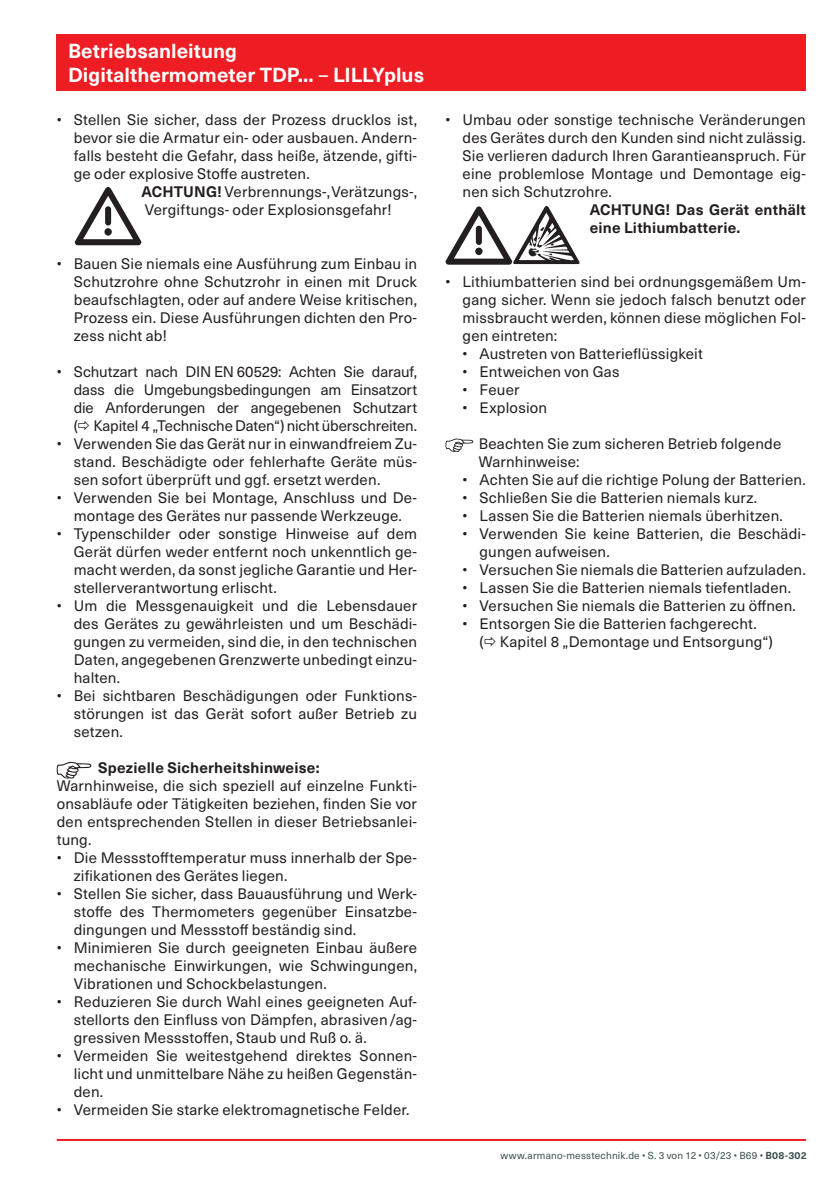
<style>
.page{position:relative;width:840px;height:1191px;background:#fff}
.page>*{position:absolute;margin:0;border:0;box-sizing:border-box;transform-origin:0 0}
.t1{font:700 20px/24px "Neue Haas Unica W1 G";letter-spacing:.005em;color:#fff}
.t2{font:15px/18px "Neue Haas Unica W1 G";letter-spacing:.01em;color:#231f20;text-align:justify}
.t3{font:700 15px/18px "Neue Haas Unica W1 G";letter-spacing:.015em;color:#231f20}
.t4{font:10px "Neue Haas Unica W1 G";letter-spacing:.02em;color:#3d4f51}
.s1{font-weight:400}
.s2{font-weight:700}
</style>
<div class="page">
<hr style="left:57px;top:1139px;width:748px;height:2px;background:#ee1d23">
<div style="left:57px;top:34px;width:748px;height:57px;background:#ee1d23"></div>
<svg style="left:75px;top:187px;width:66px;height:58px"></svg>
<div style="left:104px;top:228px;width:8px;height:8px;background:#231f20;border-radius:50%"></div>
<svg style="left:57px;top:762px;width:34px;height:16px"></svg>
<svg style="left:445px;top:206px;width:134px;height:59px"></svg>
<svg style="left:445px;top:438px;width:28px;height:14px"></svg>
<h1 class="t1" style="left:68px;top:38px;width:357px">Betriebsanleitung<br>Digitalthermometer TDP... <span class="s1">–</span> LILLYplus</h1>
<p class="t2" style="left:57px;top:110px;width:362px">• Stellen Sie sicher, dass der Prozess drucklos ist,</p>
<p class="t2" style="left:74px;top:128px;width:344px">bevor sie die Armatur ein- oder ausbauen. Andern-</p>
<p class="t2" style="left:74px;top:146px;width:344px">falls besteht die Gefahr, dass heiße, ätzende, gifti-</p>
<p class="t2" style="left:74px;top:164px;width:237px">ge oder explosive Stoffe austreten.</p>
<p class="t2" style="left:141px;top:182px;width:277px"><span class="s2">ACHTUNG!</span> Verbrennungs-, Verätzungs-,</p>
<p class="t2" style="left:145px;top:200px;width:248px">Vergiftungs- oder Explosionsgefahr!</p>
<p class="t2" style="left:74px;top:254px;width:345px;text-indent:-17px">• Bauen Sie niemals eine Ausführung zum Einbau in Schutzrohre ohne Schutzrohr in einen mit Druck beaufschlagten, oder auf andere Weise kritischen, Prozess ein. Diese Ausführungen dichten den Pro&shy;zess nicht ab!</p>
<p class="t2" style="left:74px;top:362px;width:344px;text-indent:-17px">• Schutzart nach DIN EN 60529: Achten Sie darauf, dass die Umgebungsbedingungen am Einsatzort die Anforderungen der angegebenen Schutzart ( Kapitel 4 „Technische Daten“) nicht überschreiten.</p>
<p class="t2" style="left:74px;top:434px;width:344px;text-indent:-17px">• Verwenden Sie das Gerät nur in einwandfreiem Zu&shy;stand. Beschädigte oder fehlerhafte Geräte müs&shy;sen sofort überprüft und ggf. ersetzt werden.</p>
<p class="t2" style="left:57px;top:488px;width:361px;text-align:center">• Verwenden Sie bei Montage, Anschluss und De&shy;montage des Gerätes nur passende Werkzeuge.</p>
<p class="t2" style="left:74px;top:524px;width:344px;text-indent:-17px">• Typenschilder oder sonstige Hinweise auf dem Gerät dürfen weder entfernt noch unkenntlich ge&shy;macht werden, da sonst jegliche Garantie und Her&shy;stellerverantwortung erlischt.</p>
<p class="t2" style="left:74px;top:596px;width:344px;text-indent:-17px">• Um die Messgenauigkeit und die Lebensdauer des Gerätes zu gewährleisten und um Beschädi&shy;gungen zu vermeiden, sind die, in den technischen Daten, angegebenen Grenzwerte unbedingt einzu&shy;halten.</p>
<p class="t2" style="left:74px;top:686px;width:344px;text-indent:-17px">• Bei sichtbaren Beschädigungen oder Funktions&shy;störungen ist das Gerät sofort außer Betrieb zu setzen.</p>
<p class="t3" style="left:98px;top:758px;width:223px">Spezielle Sicherheitshinweise:</p>
<p class="t2" style="left:57px;top:776px;width:361px">Warnhinweise, die sich speziell auf einzelne Funkti&shy;onsabläufe oder Tätigkeiten beziehen, finden Sie vor den entsprechenden Stellen in dieser Betriebsanlei&shy;tung.</p>
<p class="t2" style="left:74px;top:848px;width:344px;text-indent:-17px">• Die Messstofftemperatur muss innerhalb der Spe&shy;zifikationen des Gerätes liegen.</p>
<p class="t2" style="left:74px;top:884px;width:344px;text-indent:-17px">• Stellen Sie sicher, dass Bauausführung und Werk&shy;stoffe des Thermometers gegenüber Einsatzbe&shy;dingungen und Messstoff beständig sind.</p>
<p class="t2" style="left:74px;top:938px;width:345px;text-indent:-17px">• Minimieren Sie durch geeigneten Einbau äußere mechanische Einwirkungen, wie Schwingungen, Vibrationen und Schockbelastungen.</p>
<p class="t2" style="left:74px;top:992px;width:344px;text-indent:-17px">• Reduzieren Sie durch Wahl eines geeigneten Auf&shy;stellorts den Einfluss von Dämpfen, abrasiven/ag&shy;gressiven Messstoffen, Staub und Ruß o. ä.</p>
<p class="t2" style="left:74px;top:1046px;width:344px;text-indent:-17px">• Vermeiden Sie weitestgehend direktes Sonnen&shy;licht und unmittelbare Nähe zu heißen Gegenstän&shy;den.</p>
<p class="t2" style="left:57px;top:1100px;width:354px">• Vermeiden Sie starke elektromagnetische Felder.</p>
<p class="t2" style="left:462px;top:110px;width:344px;text-indent:-17px">• Umbau oder sonstige technische Veränderungen des Gerätes durch den Kunden sind nicht zulässig.<br>Sie verlieren dadurch Ihren Garantieanspruch. Für eine problemlose Montage und Demontage eig&shy;nen sich Schutzrohre.</p>
<p class="t3" style="left:589px;top:200px;width:217px">ACHTUNG! Das Gerät enthält eine Lithiumbatterie.</p>
<p class="t2" style="left:462px;top:272px;width:345px;text-indent:-17px">• Lithiumbatterien sind bei ordnungsgemäßem Um&shy;gang sicher. Wenn sie jedoch falsch benutzt oder missbraucht werden, können diese möglichen Fol&shy;gen eintreten:</p>
<p class="t2" style="left:462px;top:344px;width:242px">• Austreten von Batterieflüssigkeit</p>
<p class="t2" style="left:462px;top:362px;width:158px">• Entweichen von Gas</p>
<p class="t2" style="left:462px;top:380px;width:58px">• Feuer</p>
<p class="t2" style="left:462px;top:398px;width:86px">• Explosion</p>
<p class="t2" style="left:478px;top:434px;width:304px">Beachten Sie zum sicheren Betrieb folgende<br>Warnhinweise:</p>
<p class="t2" style="left:462px;top:470px;width:344px">• Achten Sie auf die richtige Polung der Batterien.</p>
<p class="t2" style="left:462px;top:488px;width:296px">• Schließen Sie die Batterien niemals kurz.</p>
<p class="t2" style="left:462px;top:506px;width:322px">• Lassen Sie die Batterien niemals überhitzen.</p>
<p class="t2" style="left:479px;top:524px;width:327px;text-indent:-17px">• Verwenden Sie keine Batterien, die Beschädi&shy;gungen aufweisen.</p>
<p class="t2" style="left:462px;top:560px;width:344px">• Versuchen Sie niemals die Batterien aufzuladen.</p>
<p class="t2" style="left:462px;top:578px;width:330px">• Lassen Sie die Batterien niemals tiefentladen.</p>
<p class="t2" style="left:462px;top:596px;width:335px">• Versuchen Sie niemals die Batterien zu öffnen.</p>
<p class="t2" style="left:479px;top:614px;width:295px;text-indent:-17px">• Entsorgen Sie die Batterien fachgerecht.<br>( Kapitel 8 „Demontage und Entsorgung“)</p>
<p class="t4" style="left:500px;top:1148px;width:307px">www.armano-messtechnik.de • S. 3 von 12 • 03/23 • B69 • <span class="s2">B08-302</span></p>
</div>
